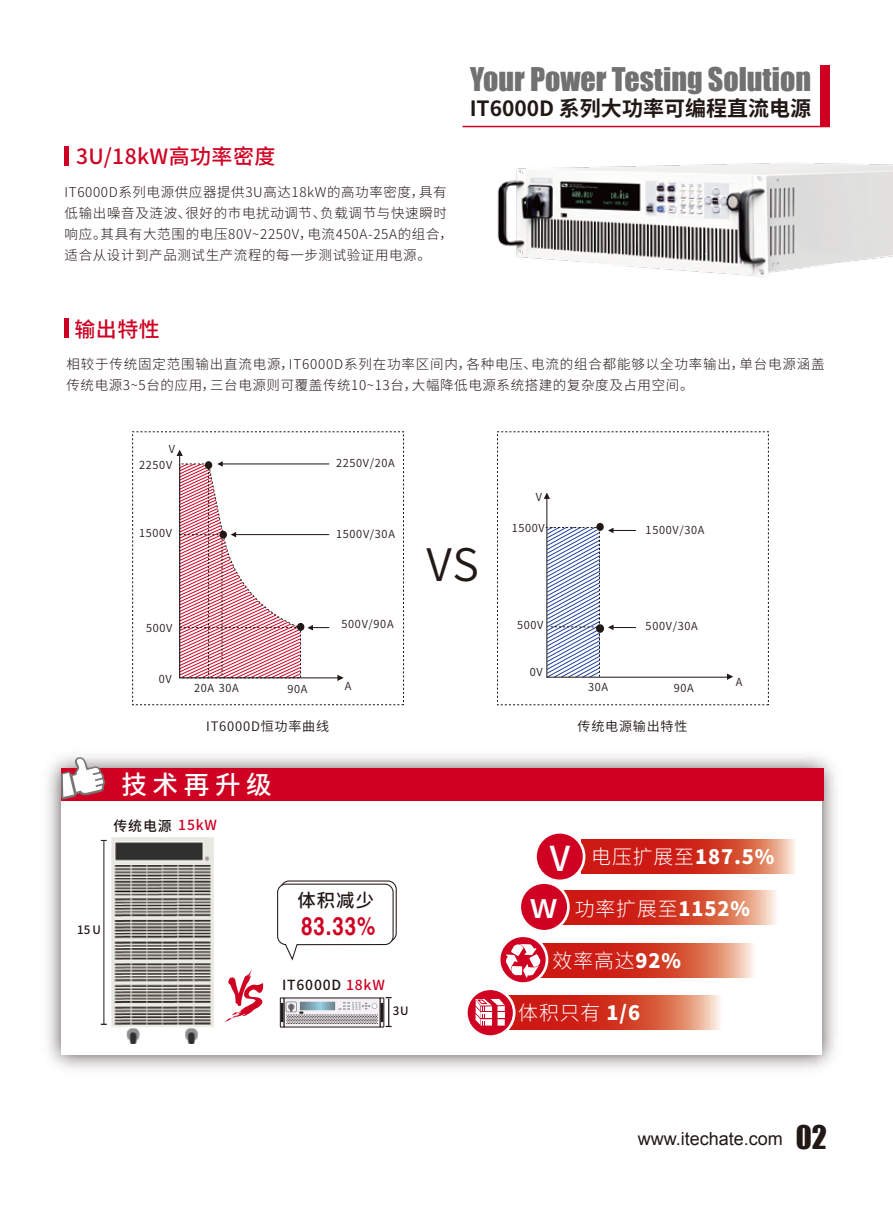
<style>
.page{position:relative;width:893px;height:1212px;background:#fff}
.page>*{position:absolute;margin:0;border:0;box-sizing:border-box;transform-origin:0 0}
.t1{font:44.7px "Source Han Sans CN";color:#221815}
.t2{font:500 34.35px/47.2px "Source Han Sans CN";color:#fff;text-align:center}
.t3{font:30px "Impact";color:#727171}
.t4{font:500 25.65px "Source Han Sans CN";letter-spacing:.22em;color:#fff}
.t5{font:700 condensed 24.9px "Helvetica";color:#cf0022}
.t6{font:700 21px "Source Han Sans CN";color:#221815}
.t7{font:500 21px "Source Han Sans CN";letter-spacing:.02em;color:#cf0022}
.t8{font:300 19.8px "Source Han Sans CN";letter-spacing:.045em;color:#fff}
.t9{font:800 19.8px "Source Han Sans CN";color:#fff}
.t10{font:500 18.3px "Source Han Sans CN";color:#221815}
.t11{font:18px "Arial";color:#221815}
.t12{font:500 13.95px "Source Han Sans CN";letter-spacing:.06em;color:#221815}
.t13{font:300 13.5px/21px "Source Han Sans CN";letter-spacing:.05em;color:#221815}
.t14{font:13.05px "Source Han Sans CN";letter-spacing:.06em;color:#221815}
.t15{font:500 11.55px "Source Han Sans CN";color:#221815}
.t16{font:10.95px "Source Han Sans CN";letter-spacing:.06em;color:#221815}
.s1{color:#cf0022}
.s2{font-weight:300}
.s3{font-weight:800}
.s4{font-family:"Impact";font-size:30px}
</style>
<div class="page">
<svg style="left:462px;top:83px;width:368px;height:45px"></svg>
<div style="left:820px;top:65px;width:9px;height:62px;background:#cf0022"></div>
<hr style="left:462px;top:126px;width:367px;height:1px;background:#cf0022">
<img style="left:497px;top:163px;width:396px;height:114px">
<img style="left:47px;top:755px;width:789px;height:314px">
<div style="left:61px;top:769px;width:761px;height:286px;background:#fff"></div>
<div style="left:61px;top:768px;width:762px;height:33px;background:#cf0022"></div>
<svg style="left:61px;top:757px;width:44px;height:42px"></svg>
<div style="left:280px;top:880px;width:117px;height:62px;border:1px solid #221815;border-radius:8px"></div>
<div style="left:278px;top:884px;width:115px;height:60px;background:#fff;border-radius:8px"></div>
<div style="left:277px;top:883px;width:117px;height:62px;border:1px solid #221815;border-radius:8px"></div>
<svg style="left:225px;top:970px;width:38px;height:52px"></svg>
<img style="left:111px;top:837px;width:103px;height:206px">
<hr style="left:103px;top:840px;width:1px;height:184px;background:#221815">
<div style="left:280px;top:998px;width:4px;height:29px;border:1px solid #221714"></div>
<svg style="left:281px;top:997px;width:111px;height:30px"></svg>
<svg style="left:582px;top:839px;width:213px;height:34px"></svg>
<svg style="left:563px;top:891px;width:214px;height:33px"></svg>
<svg style="left:541px;top:944px;width:213px;height:33px"></svg>
<svg style="left:508px;top:995px;width:213px;height:34px"></svg>
<div style="left:535px;top:832px;width:49px;height:49px;background:#cf0022;border-radius:50%"></div>
<div style="left:534px;top:831px;width:51px;height:51px;border:3px solid #fdfdfd;border-radius:50%"></div>
<div style="left:520px;top:882px;width:48px;height:49px;background:#cf0022;border-radius:50%"></div>
<div style="left:518px;top:881px;width:52px;height:51px;border:3px solid #fdfdfd;border-radius:50%"></div>
<svg style="left:499px;top:936px;width:48px;height:47px"></svg>
<div style="left:498px;top:934px;width:50px;height:51px;border:3px solid #fdfdfd;border-radius:50%"></div>
<svg style="left:506px;top:943px;width:34px;height:35px"></svg>
<svg style="left:466px;top:989px;width:48px;height:47px"></svg>
<div style="left:465px;top:987px;width:50px;height:51px;border:3px solid #fdfdfd;border-radius:50%"></div>
<svg style="left:475px;top:999px;width:31px;height:27px"></svg>
<div style="left:64px;top:318px;width:5px;height:20px;background:#cf0022"></div>
<hr style="left:64px;top:146px;width:4px;height:20px;background:#cf0022">
<hr style="left:180px;top:677px;width:158px;height:1px;background:#221815">
<svg style="left:337px;top:675px;width:7px;height:6px"></svg>
<svg style="left:177px;top:450px;width:152px;height:229px"></svg>
<hr style="left:546px;top:498px;width:1px;height:180px;background:#221815">
<svg style="left:544px;top:493px;width:6px;height:6px"></svg>
<svg style="left:727px;top:673px;width:6px;height:7px"></svg>
<div style="left:595px;top:523px;width:8px;height:8px;background:#f7f6f6;border-radius:50%"></div>
<div style="left:596px;top:523px;width:8px;height:8px;background:#221815;border-radius:50%"></div>
<div style="left:297px;top:623px;width:7px;height:8px;background:#221815;border-radius:50%"></div>
<div style="left:220px;top:531px;width:7px;height:8px;background:#221815;border-radius:50%"></div>
<div style="left:205px;top:461px;width:7px;height:8px;background:#221815;border-radius:50%"></div>
<svg style="left:608px;top:528px;width:28px;height:5px"></svg>
<svg style="left:608px;top:625px;width:28px;height:5px"></svg>
<hr style="left:547px;top:677px;width:182px;height:1px;background:#221815">
<div style="left:596px;top:624px;width:8px;height:9px;background:#221815;border-radius:50%"></div>
<svg style="left:546px;top:527px;width:54px;height:150px"></svg>
<h3 class="t3" style="left:470px;top:56px;width:342px">Your Power Testing Solution</h3>
<h3 class="t7" style="left:76px;top:144px;width:201px">3U/18kW高功率密度</h3>
<p class="t13" style="left:65px;top:182px;width:390px">IT6000D系列电源供应器提供3U高达18kW的高功率密度，具有低输出噪音及涟波、很好的市电扰动调节、负载调节与快速瞬时响应。其具有大范围的电压80V~2250V，电流450A-25A的组合，适合从设计到产品测试生产流程的每一步测试验证用电源。</p>
<h3 class="t7" style="left:75px;top:317px;width:87px">输出特性</h3>
<h3 class="t6" style="left:470px;top:97px;width:343px">IT6000D 系列大功率可编程直流电源</h3>
<p class="t13" style="left:66px;top:354px;width:759px">相较于传统固定范围输出直流电源，IT6000D系列在功率区间内，各种电压、电流的组合都能够以全功率输出，单台电源涵盖传统电源3~5台的应用，三台电源则可覆盖传统10~13台，大幅降低电源系统搭建的复杂度及占用空间。</p>
<p class="t16" style="left:169px;top:443px;width:8px">V</p>
<p class="t16" style="left:139px;top:459px;width:35px">2250V</p>
<p class="t16" style="left:336px;top:456px;width:60px">2250V/20A</p>
<p class="t16" style="left:139px;top:527px;width:35px">1500V</p>
<p class="t16" style="left:336px;top:528px;width:60px">1500V/30A</p>
<p class="t16" style="left:146px;top:621px;width:28px">500V</p>
<p class="t16" style="left:341px;top:618px;width:54px">500V/90A</p>
<p class="t16" style="left:159px;top:673px;width:14px">0V</p>
<p class="t16" style="left:194px;top:682px;width:46px">20A 30A</p>
<p class="t16" style="left:288px;top:683px;width:22px">90A</p>
<p class="t14" style="left:206px;top:719px;width:124px">IT6000D恒功率曲线</p>
<h3 class="t4" style="left:121px;top:770px;width:152px">技术再升级</h3>
<p class="t12" style="left:114px;top:818px;width:105px">传统电源 <span class="s1">15kW</span></p>
<p class="t16" style="left:345px;top:680px;width:8px">A</p>
<h1 class="t1" style="left:427px;top:539px;width:54px">VS</h1>
<p class="t15" style="left:77px;top:923px;width:25px">15U</p>
<h3 class="t10" style="left:297px;top:890px;width:78px">体积减少</h3>
<h3 class="t5" style="left:301px;top:911px;width:76px">83.33%</h3>
<p class="t12" style="left:282px;top:977px;width:104px">IT6000D <span class="s1">18kW</span></p>
<p class="t15" style="left:393px;top:1004px;width:17px">3 U</p>
<p class="t16" style="left:536px;top:491px;width:8px">V</p>
<p class="t16" style="left:512px;top:522px;width:35px">1500V</p>
<p class="t16" style="left:646px;top:524px;width:60px">1500V/30A</p>
<p class="t16" style="left:517px;top:619px;width:28px">500V</p>
<p class="t16" style="left:530px;top:666px;width:14px">0V</p>
<p class="t16" style="left:646px;top:620px;width:54px">500V/30A</p>
<p class="t16" style="left:588px;top:681px;width:22px">30A</p>
<p class="t16" style="left:674px;top:682px;width:22px">90A</p>
<p class="t14" style="left:578px;top:719px;width:111px">传统电源输出特性</p>
<p class="t16" style="left:736px;top:676px;width:8px">A</p>
<h2 class="t2" style="left:529px;top:835px;width:42px">V w</h2>
<h3 class="t9" style="left:591px;top:845px;width:185px"><span class="s2">电压扩展至</span>187.5%</h3>
<h3 class="t8" style="left:575px;top:897px;width:177px">功率扩展至<span class="s3">1152%</span></h3>
<h3 class="t8" style="left:553px;top:950px;width:130px">效率高达<span class="s3">92%</span></h3>
<h3 class="t8" style="left:518px;top:1001px;width:123px">体积只有 <span class="s3">1/6</span></h3>
<h3 class="t11" style="left:638px;top:1126px;width:190px">www.itechate.com <span class="s4">02</span></h3>
</div>
